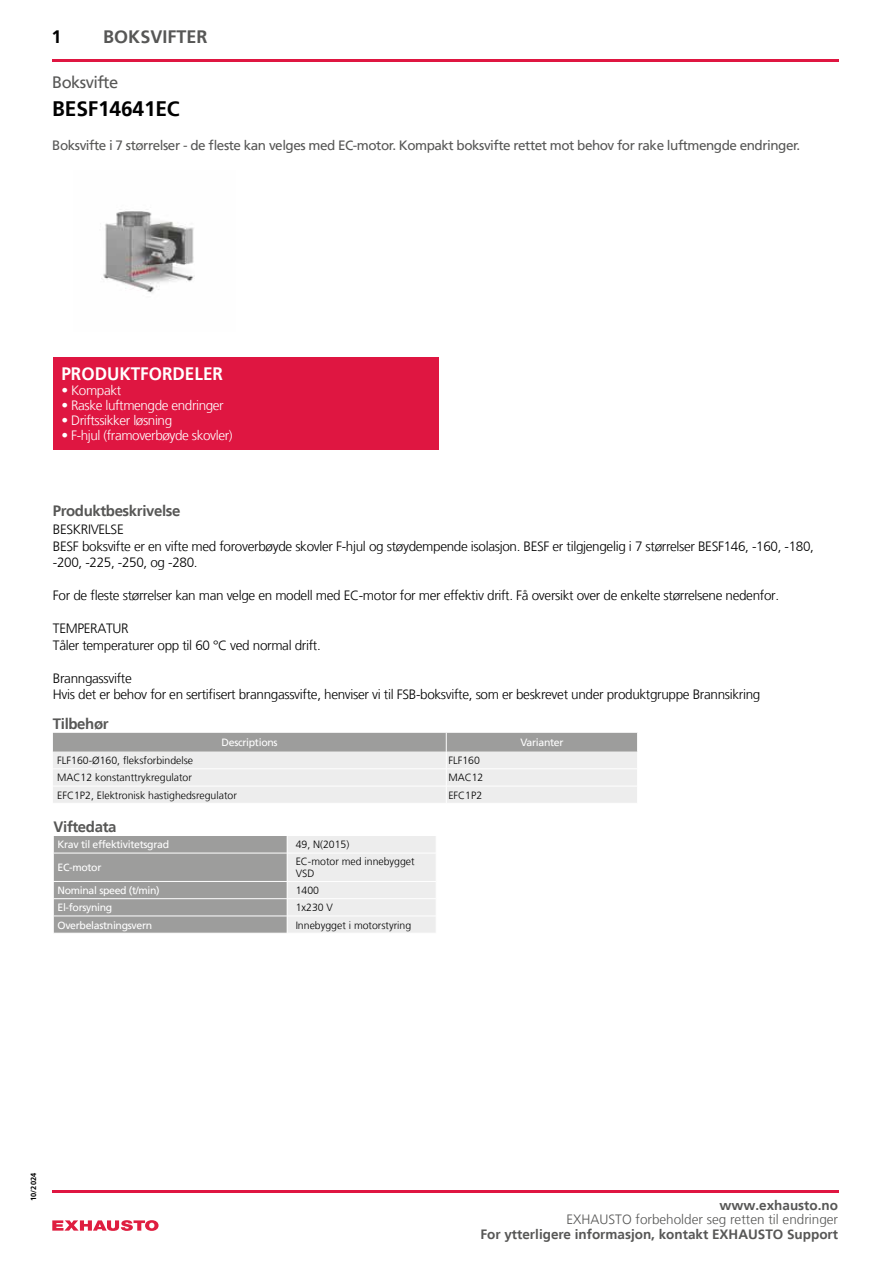
<style>
.page{position:relative;width:893px;height:1263px;background:#fff}
.page>*{position:absolute;margin:0;border:0;box-sizing:border-box;transform-origin:0 0}
.t1{font:700 21px "Frutiger LT";letter-spacing:-.01em;color:#000}
.t2{font:700 18px "Frutiger LT";color:#fff;scale:.95 1}
.t3{font:700 18px "Frutiger LT";color:#575756}
.t4{font:700 18px "Frutiger LT";color:#000}
.t5{font:16.5px "Frutiger LT";letter-spacing:-.035em;color:#575756}
.t6{font:700 15px "Frutiger LT";letter-spacing:-.025em;color:#575756}
.t7{font:300 13.5px/16.5px "Frutiger LT";letter-spacing:-.025em;color:#000}
.t8{font:13.5px "Frutiger LT";letter-spacing:-.035em;color:#575756}
.t9{font:300 13.5px "Frutiger LT";letter-spacing:-.03em;color:#fff}
.t10{font:700 13.5px "Frutiger LT";color:#575756}
.t11{font:300 13.5px "Frutiger LT";color:#575756}
.t12{font:300 10.5px/12px "Frutiger LT";color:#000}
.t13{font:10.5px "Frutiger LT";letter-spacing:-.03em;color:#fff}
.t14{font:700 7.5px "Frutiger LT";color:#000}
</style>
<div class="page">
<svg style="left:53px;top:733px;width:585px;height:70px;background:#d8d8d8"></svg>
<img style="left:101px;top:211px;width:94px;height:82px">
<div style="left:53px;top:358px;width:386px;height:92px;background:#df1641"></div>
<svg style="left:52px;top:1220px;width:107px;height:11px"></svg>
<hr style="left:52px;top:60px;width:787px;height:2px;background:#df1641">
<hr style="left:52px;top:1190px;width:787px;height:2px;background:#df1641">
<svg style="left:53px;top:836px;width:383px;height:97px;background:#bfbfbe"></svg>
<h2 class="t4" style="left:52px;top:27px;width:12px">1</h2>
<h2 class="t3" style="left:103px;top:27px;width:106px">BOKSVIFTER</h2>
<p class="t5" style="left:52px;top:73px;width:67px">Boksvifte</p>
<h1 class="t1" style="left:52px;top:96px;width:129px">BESF14641EC</h1>
<p class="t8" style="left:52px;top:138px;width:749px">Boksvifte i 7 størrelser - de fleste kan velges med EC-motor. Kompakt boksvifte rettet mot behov for rake luftmengde endringer.</p>
<h2 class="t2" style="left:61px;top:363px;width:172px">PRODUKTFORDELER</h2>
<p class="t9" style="left:61px;top:382px;width:61px">• Kompakt</p>
<p class="t9" style="left:61px;top:397px;width:164px">• Raske luftmengde endringer</p>
<p class="t9" style="left:61px;top:412px;width:112px">• Driftssikker løsning</p>
<p class="t9" style="left:61px;top:427px;width:173px">• F-hjul (framoverbøyde skovler)</p>
<p class="t6" style="left:53px;top:502px;width:129px">Produktbeskrivelse</p>
<p class="t7" style="left:53px;top:522px;width:763px">BESKRIVELSE<br>BESF boksvifte er en vifte med foroverbøyde skovler F-hjul og støydempende isolasjon. BESF er tilgjengelig i 7 størrelser BESF146, -160, -180, -200, -225, -250, og -280.</p>
<p class="t7" style="left:53px;top:588px;width:728px">For de fleste størrelser kan man velge en modell med EC-motor for mer effektiv drift. Få oversikt over de enkelte størrelsene nedenfor.</p>
<p class="t7" style="left:53px;top:621px;width:269px">TEMPERATUR<br>Tåler temperaturer opp til 60 °C ved normal drift.</p>
<p class="t7" style="left:53px;top:670px;width:709px">Branngassvifte<br>Hvis det er behov for en sertifisert branngassvifte, henviser vi til FSB-boksvifte, som er beskrevet under produktgruppe Brannsikring</p>
<p class="t6" style="left:53px;top:714px;width:57px">Tilbehør</p>
<p class="t13" style="left:222px;top:736px;width:58px">Descriptions</p>
<p class="t13" style="left:520px;top:736px;width:45px">Varianter</p>
<p class="t12" style="left:57px;top:755px;width:137px">FLF160-Ø160, fleksforbindelse</p>
<p class="t12" style="left:448px;top:755px;width:33px">FLF160</p>
<p class="t12" style="left:57px;top:772px;width:136px">MAC12 konstanttrykregulator</p>
<p class="t12" style="left:448px;top:772px;width:37px">MAC12</p>
<p class="t12" style="left:57px;top:789px;width:181px">EFC1P2, Elektronisk hastighedsregulator</p>
<p class="t12" style="left:448px;top:789px;width:35px">EFC1P2</p>
<p class="t6" style="left:53px;top:818px;width:65px">Viftedata</p>
<p class="t13" style="left:58px;top:838px;width:113px">Krav til effektivitetsgrad</p>
<p class="t12" style="left:296px;top:839px;width:55px">49, N(2015)</p>
<p class="t13" style="left:58px;top:861px;width:45px">EC-motor</p>
<p class="t12" style="left:296px;top:856px;width:121px">EC-motor med innebygget<br>VSD</p>
<p class="t13" style="left:58px;top:884px;width:104px">Nominal speed (t/min)</p>
<p class="t12" style="left:296px;top:884px;width:25px">1400</p>
<p class="t13" style="left:58px;top:901px;width:56px">El-forsyning</p>
<p class="t12" style="left:296px;top:902px;width:39px">1x230 V</p>
<p class="t13" style="left:58px;top:919px;width:96px">Overbelastningsvern</p>
<p class="t12" style="left:296px;top:919px;width:117px">Innebygget i motorstyring</p>
<p class="t14" style="left:29px;top:1201px;width:29px;rotate:-90deg">10/2024</p>
<p class="t10" style="left:719px;top:1198px;width:120px">www.exhausto.no</p>
<p class="t11" style="left:566px;top:1212px;width:273px">EXHAUSTO forbeholder seg retten til endringer</p>
<p class="t10" style="left:480px;top:1226px;width:359px">For ytterligere informasjon, kontakt EXHAUSTO Support</p>
</div>
